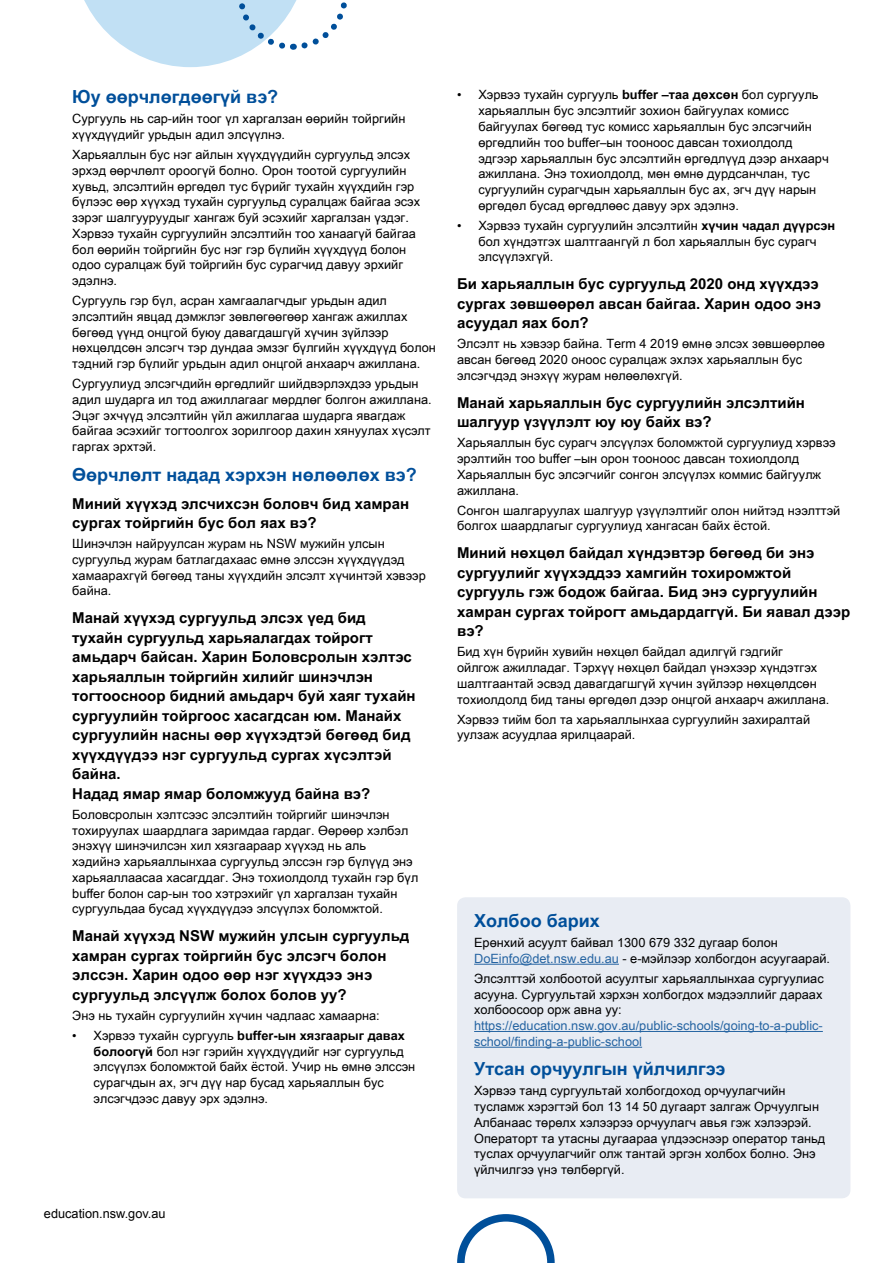
<style>
.page{position:relative;width:893px;height:1263px;background:#fff}
.page>*{position:absolute;margin:0;border:0;box-sizing:border-box;transform-origin:0 0}
.t1{font:700 18px "Arial Unicode MS";color:#004f9a}
.t2{font:700 15px/19.5px "Arial Unicode MS";color:#000}
.link{font:12.75px/15.8px "Arial Unicode MS";color:#000}
.t3{font:12.75px "Arial";color:#000}
.s1{font-weight:700}
.s2{color:#2564a2}
</style>
<div class="page">
<div style="left:457px;top:897px;width:393px;height:301px;background:#e8ecf3;border-radius:9px"></div>
<hr style="left:474px;top:964px;width:145px;height:1px;background:#2564a2">
<hr style="left:474px;top:1031px;width:349px;height:1px;background:#2564a2">
<hr style="left:474px;top:1047px;width:168px;height:1px;background:#2564a2">
<svg style="left:84px;top:0;width:263px;height:67px"></svg>
<svg style="left:457px;top:1214px;width:98px;height:49px"></svg>
<h3 class="t1" style="left:72px;top:84px;width:207px">Юу өөрчлөгдөөгүй вэ?</h3>
<p class="link" style="left:72px;top:111px;width:335px">Сургууль нь cap-ийн тоог үл харгалзан өөрийн тойргийн хүүхдүүдийг урьдын адил элсүүлнэ.</p>
<p class="link" style="left:72px;top:146px;width:349px">Харьяаллын бус нэг айлын хүүхдүүдийн сургуульд элсэх эрхэд өөрчлөлт ороогүй болно. Орон тоотой сургуулийн хувьд, элсэлтийн өргөдөл тус бүрийг тухайн хүүхдийн гэр бүлээс өөр хүүхэд тухайн сургуульд суралцаж байгаа эсэх зэрэг шалгууруудыг хангаж буй эсэхийг харгалзан үздэг.<br>Хэрвээ тухайн сургуулийн элсэлтийн тоо ханаагүй байгаа бол өөрийн тойргийн бус нэг гэр бүлийн хүүхдүүд болон одоо суралцаж буй тойргийн бус сурагчид давуу эрхийг эдэлнэ.</p>
<p class="link" style="left:72px;top:292px;width:365px">Сургууль гэр бүл, асран хамгаалагчдыг урьдын адил элсэлтийн явцад дэмжлэг зөвлөгөөгөөр хангаж ажиллах бөгөөд үүнд онцгой буюу давагдашгүй хүчин зүйлээр нөхцөлдсөн элсэгч тэр дундаа эмзэг бүлгийн хүүхдүүд болон тэдний гэр бүлийг урьдын адил онцгой анхаарч ажиллана.</p>
<p class="link" style="left:72px;top:375px;width:361px">Сургуулиуд элсэгчдийн өргөдлийг шийдвэрлэхдээ урьдын адил шударга ил тод ажиллагааг мөрдлөг болгон ажиллана.<br>Эцэг эхчүүд элсэлтийн үйл ажиллагаа шударга явагдаж байгаа эсэхийг тогтоолгох зорилгоор дахин хянуулах хүсэлт гаргах эрхтэй.</p>
<h3 class="t1" style="left:72px;top:461px;width:346px">Өөрчлөлт надад хэрхэн нөлөөлөх вэ?</h3>
<h4 class="t2" style="left:72px;top:494px;width:338px">Миний хүүхэд элсчихсэн боловч бид хамран сургах тойргийн бус бол яах вэ?</h4>
<p class="link" style="left:72px;top:535px;width:355px">Шинэчлэн найруулсан журам нь NSW мужийн улсын сургуульд журам батлагдахаас өмнө элссэн хүүхдүүдэд хамаарахгүй бөгөөд таны хүүхдийн элсэлт хүчинтэй хэвээр байна.</p>
<h4 class="t2" style="left:72px;top:609px;width:345px">Манай хүүхэд сургуульд элсэх үед бид тухайн сургуульд харьяалагдах тойрогт амьдарч байсан. Харин Боловсролын хэлтэс харьяаллын тойргийн хилийг шинэчлэн тогтоосноор бидний амьдарч буй хаяг тухайн сургуулийн тойргоос хасагдсан юм. Манайх сургуулийн насны өөр хүүхэдтэй бөгөөд бид хүүхдүүдээ нэг сургуульд сургах хүсэлтэй байна.<br>Надад ямар ямар боломжууд байна вэ?</h4>
<p class="link" style="left:72px;top:806px;width:347px">Боловсролын хэлтсээс элсэлтийн тойргийг шинэчлэн тохируулах шаардлага заримдаа гардаг. Өөрөөр хэлбэл энэхүү шинэчилсэн хил хязгаараар хүүхэд нь аль<br>хэдийнэ харьяаллынхаа сургуульд элссэн гэр бүлүүд энэ харьяаллаасаа хасагддаг. Энэ тохиолдолд тухайн гэр бүл buffer болон cap-ын тоо хэтрэхийг үл харгалзан тухайн сургуульдаа бусад хүүхдүүдээ элсүүлэх боломжтой.</p>
<h4 class="t2" style="left:72px;top:927px;width:339px">Манай хүүхэд NSW мужийн улсын сургуульд хамран сургах тойргийн бус элсэгч болон элссэн. Харин одоо өөр нэг хүүхдээ энэ сургуульд элсүүлж болох болов уу?</h4>
<p class="link" style="left:72px;top:1007px;width:309px">Энэ нь тухайн сургуулийн хүчин чадлаас хамаарна:</p>
<p class="link" style="left:94px;top:1027px;width:323px;text-indent:-21px">• Хэрвээ тухайн сургууль <span class="s1">buffer-ын хязгаарыг давах болоогүй</span> бол нэг гэрийн хүүхдүүдийг нэг сургуульд элсүүлэх боломжтой байх ёстой. Учир нь өмнө элссэн сурагчдын ах, эгч дүү нар бусад харьяаллын бус элсэгчдээс давуу эрх эдэлнэ.</p>
<p class="t3" style="left:44px;top:1205px;width:123px">education.nsw.gov.au</p>
<p class="link" style="left:478px;top:87px;width:352px;text-indent:-21px">• Хэрвээ тухайн сургууль <span class="s1">buffer –таа дөхсөн</span> бол сургууль харьяаллын бус элсэлтийг зохион байгуулах комисс байгуулах бөгөөд тус комисс харьяаллын бус элсэгчийн өргөдлийн тоо buffer–ын тооноос давсан тохиолдолд эдгээр харьяаллын бус элсэлтийн өргөдлүүд дээр анхаарч ажиллана. Энэ тохиолдолд, мөн өмнө дурдсанчлан, тус сургуулийн сурагчдын харьяаллын бус ах, эгч дүү нарын өргөдөл бусад өргөдлөөс давуу эрх эдэлнэ.</p>
<p class="link" style="left:478px;top:217px;width:358px;text-indent:-21px">• Хэрвээ тухайн сургуулийн элсэлтийн <span class="s1">хүчин чадал дүүрсэн </span>бол хүндэтгэх шалтгаангүй л бол харьяаллын бус сурагч элсүүлэхгүй.</p>
<h4 class="t2" style="left:457px;top:275px;width:366px">Би харьяаллын бус сургуульд 2020 онд хүүхдээ сургах зөвшөөрөл авсан байгаа. Харин одоо энэ асуудал яах бол?</h4>
<p class="link" style="left:457px;top:336px;width:369px">Элсэлт нь хэвээр байна. Term 4 2019 өмнө элсэх зөвшөөрлөө авсан бөгөөд 2020 оноос суралцаж эхлэх харьяаллын бус элсэгчдэд энэхүү журам нөлөөлөхгүй.</p>
<h4 class="t2" style="left:457px;top:393px;width:349px">Манай харьяаллын бус сургуулийн элсэлтийн шалгуур үзүүлэлт юу юу байх вэ?</h4>
<p class="link" style="left:457px;top:435px;width:380px">Харьяаллын бус сурагч элсүүлэх боломжтой сургуулиуд хэрвээ эрэлтийн тоо buffer –ын орон тооноос давсан тохиолдолд Харьяаллын бус элсэгчийг сонгон элсүүлэх коммис байгуулж ажиллана.</p>
<p class="link" style="left:457px;top:502px;width:385px">Сонгон шалгаруулах шалгуур үзүүлэлтийг олон нийтэд нээлттэй болгох шаардлагыг сургуулиуд хангасан байх ёстой.</p>
<h4 class="t2" style="left:457px;top:544px;width:395px">Миний нөхцөл байдал хүндэвтэр бөгөөд би энэ сургуулийг хүүхэддээ хамгийн тохиромжтой сургууль гэж бодож байгаа. Бид энэ сургуулийн хамран сургах тойрогт амьдардаггүй. Би яавал дээр вэ?</h4>
<p class="link" style="left:457px;top:644px;width:374px">Бид хүн бүрийн хувийн нөхцөл байдал адилгүй гэдгийг<br>ойлгож ажилладаг. Тэрхүү нөхцөл байдал үнэхээр хүндэтгэх шалтгаантай эсвэд давагдагшгүй хүчин зүйлээр нөхцөлдсөн тохиолдолд бид таны өргөдөл дээр онцгой анхаарч ажиллана.</p>
<p class="link" style="left:457px;top:711px;width:355px">Хэрвээ тийм бол та харьяаллынхаа сургуулийн захиралтай уулзаж асуудлаа ярилцаарай.</p>
<h3 class="t1" style="left:474px;top:907px;width:127px">Холбоо барих</h3>
<p class="link" style="left:474px;top:934px;width:357px">Ерөнхий асуулт байвал 1300 679 332 дугаар болон<br><span class="s2">DoEinfo@det.nsw.edu.au</span> - е-мэйлээр холбогдон асуугаарай.</p>
<p class="link" style="left:474px;top:970px;width:351px">Элсэлттэй холбоотой асуултыг харьяаллынхаа сургуулиас асууна. Сургуультай хэрхэн холбогдох мэдээллийг дараах холбоосоор орж авна уу: <span class="s2">https://education.nsw.gov.au/public-schools/going-to-a-public&shy;school/finding-a-public-school</span></p>
<h3 class="t1" style="left:474px;top:1056px;width:253px">Утсан орчуулгын үйлчилгээ</h3>
<p class="link" style="left:474px;top:1083px;width:353px">Хэрвээ танд сургуультай холбогдоход орчуулагчийн тусламж хэрэгтэй бол 13 14 50 дугаарт залгаж Орчуулгын Албанаас төрөлх хэлээрээ орчуулагч авья гэж хэлээрэй.<br>Операторт та утасны дугаараа үлдээснээр оператор таньд туслах орчуулагчийг олж тантай эргэн холбох болно. Энэ үйлчилгээ үнэ төлбөргүй.</p>
</div>
